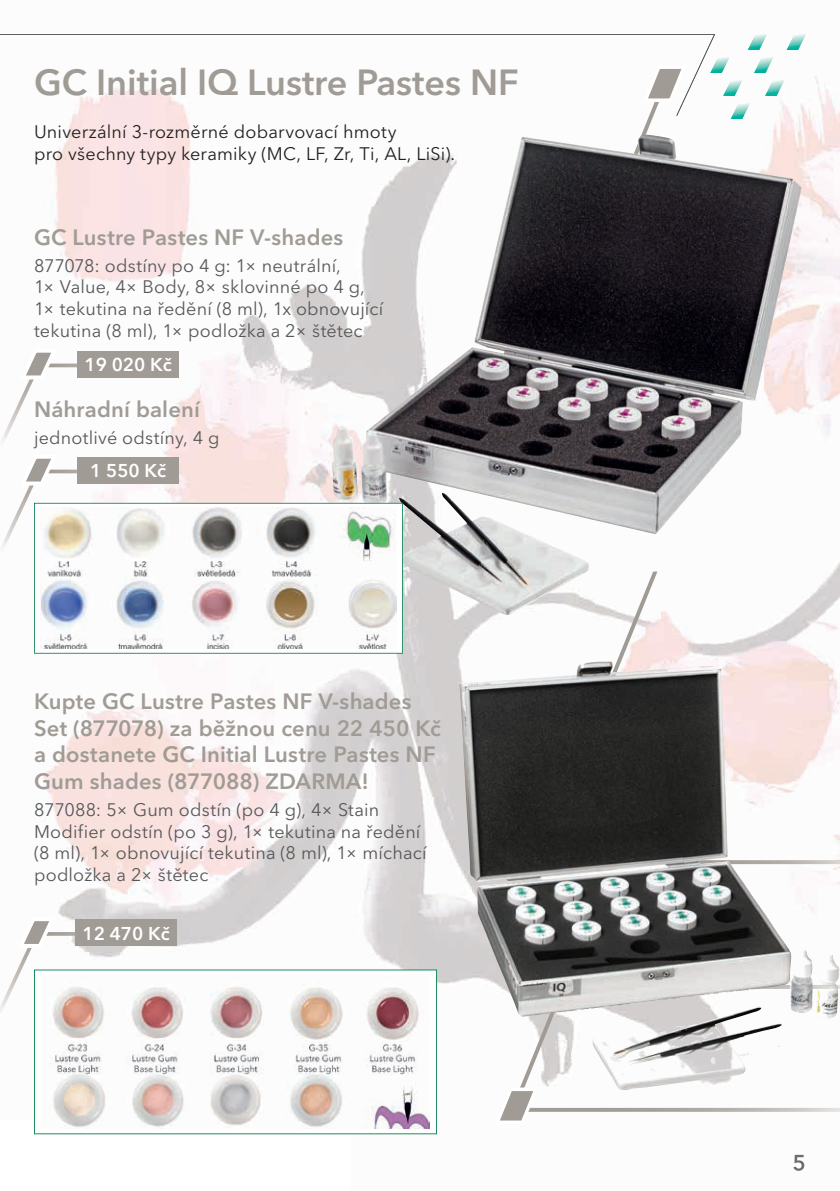
<style>
.page{position:relative;width:840px;height:1191px;background:#fff}
.page>*{position:absolute;margin:0;border:0;box-sizing:border-box;transform-origin:0 0}
.t1{font:600 36px "Avenir Next LT Pro";color:#a09b95}
.t2{font:600 22px/26.4px "Avenir Next LT Pro";letter-spacing:.005em;color:#a09b95}
.t3{font:600 18.4px "Avenir Next LT Pro";color:#fff}
.t4{font:18px/21.6px "Avenir Next LT Pro";letter-spacing:.01em;color:#57585a}
.t5{font:18px/21.6px "Avenir Next LT Pro";letter-spacing:.01em;color:#231f20}
</style>
<div class="page">
<img style="left:34px;top:34px;width:805px;height:1137px">
<img style="left:792px;top:1154px;width:11px;height:16px">
<svg style="left:577px;top:116px;width:109px;height:18px"></svg>
<img style="left:657px;top:860px;width:182px;height:4px">
<img style="left:607px;top:985px;width:232px;height:4px">
<img style="left:565px;top:1107px;width:274px;height:4px">
<svg style="left:494px;top:1017px;width:71px;height:107px"></svg>
<svg style="left:512px;top:617px;width:145px;height:261px"></svg>
<img style="left:331px;top:134px;width:470px;height:483px">
<img style="left:57px;top:363px;width:20px;height:4px">
<img style="left:1px;top:379px;width:41px;height:69px">
<div style="left:77px;top:351px;width:102px;height:26px;background:#a09b95"></div>
<svg style="left:26px;top:349px;width:31px;height:30px"></svg>
<img style="left:57px;top:469px;width:20px;height:4px">
<img style="left:1px;top:485px;width:41px;height:63px">
<div style="left:77px;top:457px;width:102px;height:26px;background:#a09b95"></div>
<svg style="left:26px;top:455px;width:31px;height:30px"></svg>
<img style="left:459px;top:661px;width:148px;height:356px">
<img style="left:55px;top:932px;width:20px;height:3px">
<img style="left:0;top:948px;width:40px;height:65px">
<div style="left:75px;top:919px;width:102px;height:27px;background:#a09b95"></div>
<svg style="left:24px;top:917px;width:31px;height:31px"></svg>
<svg style="left:34px;top:969px;width:403px;height:165px"></svg>
<svg style="left:786px;top:34px;width:19px;height:16px"></svg>
<svg style="left:747px;top:34px;width:19px;height:16px"></svg>
<svg style="left:753px;top:57px;width:19px;height:16px"></svg>
<svg style="left:714px;top:57px;width:15px;height:16px"></svg>
<svg style="left:722px;top:80px;width:20px;height:16px"></svg>
<svg style="left:764px;top:80px;width:20px;height:16px"></svg>
<svg style="left:730px;top:103px;width:19px;height:16px"></svg>
<svg style="left:0;top:34px;width:714px;height:82px"></svg>
<svg style="left:34px;top:503px;width:369px;height:150px"></svg>
<h1 class="t1" style="left:34px;top:61px;width:486px">GC Initial IQ Lustre Pastes NF</h1>
<p class="t5" style="left:34px;top:121px;width:422px">Univerzální 3-rozměrné dobarvovací hmoty<br>pro všechny typy keramiky (MC, LF, Zr, Ti, AL, LiSi).</p>
<p class="t2" style="left:34px;top:223px;width:311px">GC Lustre Pastes NF V-shades</p>
<p class="t4" style="left:34px;top:255px;width:350px">877078: odstíny po 4 g: 1× neutrální,<br>1× Value, 4× Body, 8× sklovinné po 4 g, 1× tekutina na ředění (8 ml), 1x obnovující tekutina (8 ml), 1× podložka a 2× štětec</p>
<p class="t3" style="left:84px;top:353px;width:89px">19 020 Kč</p>
<p class="t2" style="left:34px;top:396px;width:167px">Náhradní balení</p>
<p class="t4" style="left:34px;top:427px;width:187px">jednotlivé odstíny, 4 g</p>
<p class="t3" style="left:90px;top:459px;width:77px">1 550 Kč</p>
<p class="t2" style="left:34px;top:688px;width:408px">Kupte GC Lustre Pastes NF V-shades Set (877078) za běžnou cenu 22 450 Kč a dostanete GC Initial Lustre Pastes NF Gum shades (877088) ZDARMA!</p>
<p class="t4" style="left:34px;top:799px;width:394px">877088: 5× Gum odstín (po 4 g), 4× Stain Modifier odstín (po 3 g), 1× tekutina na ředění (8 ml), 1× obnovující tekutina (8 ml), 1× míchací podložka a 2× štětec</p>
<p class="t3" style="left:82px;top:922px;width:89px">12 470 Kč</p>
</div>
